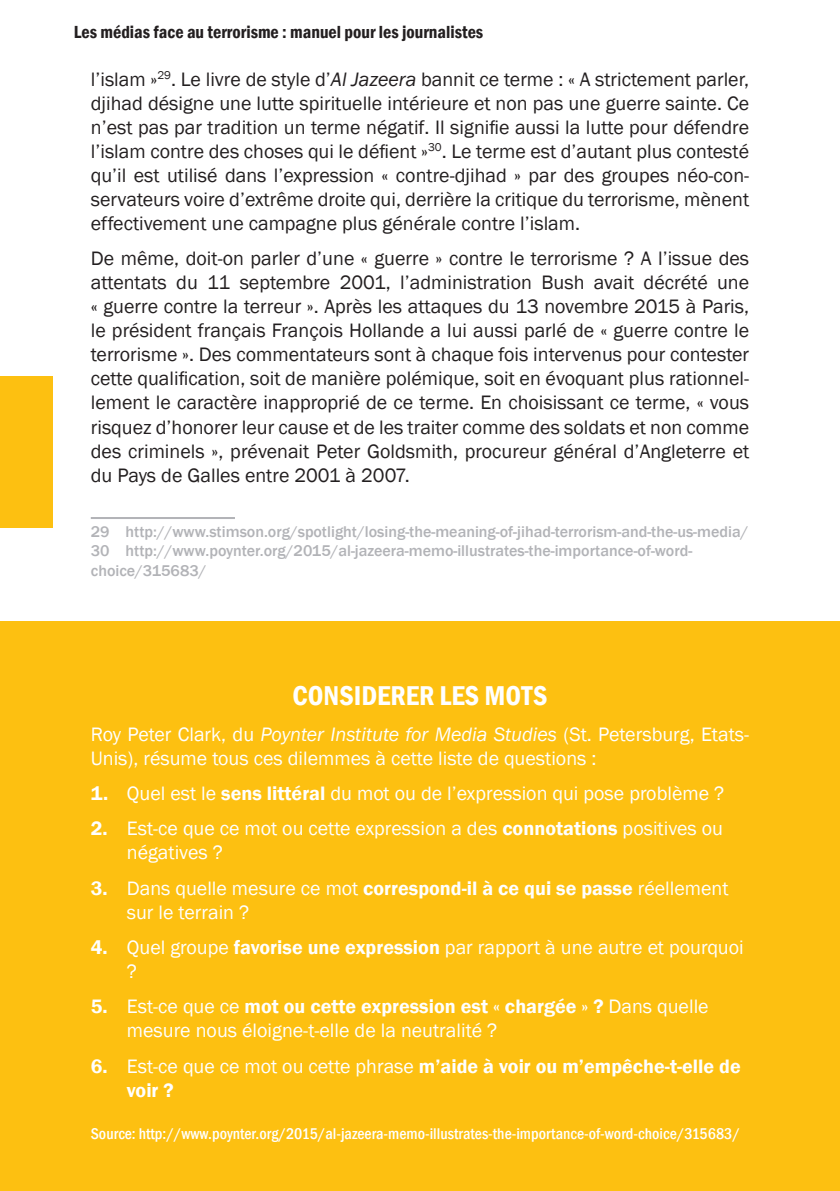
<style>
.page{position:relative;width:840px;height:1191px;background:#fff}
.page>*{position:absolute;margin:0;border:0;box-sizing:border-box;transform-origin:0 0}
.t1{font:600 condensed 28px "Franklin Gothic";color:#fff}
.t2{font:20px/24px "Franklin Gothic";color:#231f20;text-align:justify}
.t3{font:20px/24px "Franklin Gothic";color:#fff}
.t4{font:600 20px/24px "Franklin Gothic";color:#fff}
.t5{font:600 condensed 18px "Franklin Gothic";color:#231f20}
.t6{font:500 16px/19.2px "Franklin Gothic";color:#b2b3b7}
.t7{font:500 condensed 16px "Franklin Gothic";color:#fff}
.s1{font-style:italic}
.s2{font-weight:600}
.s3{font-weight:400}
</style>
<div class="page">
<hr style="left:91px;top:517px;width:144px;height:2px;background:#b2b3b7">
<div style="left:0;top:376px;width:52px;height:151px;background:#fdc011"></div>
<div style="left:0;top:621px;width:839px;height:570px;background:#fdc011"></div>
<p class="t5" style="left:74px;top:20px;width:411px">Les médias face au terrorisme : manuel pour les journalistes</p>
<p class="t2" style="left:91px;top:68px;width:659px">l’islam »<sup>29</sup>. Le livre de style d’<span class="s1">Al Jazeera</span> bannit ce terme : « A strictement parler, djihad désigne une lutte spirituelle intérieure et non pas une guerre sainte. Ce n’est pas par tradition un terme négatif. Il signifie aussi la lutte pour défendre l’islam contre des choses qui le défient »<sup>30</sup>. Le terme est d’autant plus contesté qu’il est utilisé dans l’expression « contre-djihad » par des groupes néo-con&shy;servateurs voire d’extrême droite qui, derrière la critique du terrorisme, mènent effectivement une campagne plus générale contre l’islam.</p>
<p class="t2" style="left:91px;top:247px;width:659px">De même, doit-on parler d’une « guerre » contre le terrorisme ? A l’issue des attentats du 11 septembre 2001, l’administration Bush avait décrété une « guerre contre la terreur ». Après les attaques du 13 novembre 2015 à Paris, le président français François Hollande a lui aussi parlé de « guerre contre le terrorisme ». Des commentateurs sont à chaque fois intervenus pour contester cette qualification, soit de manière polémique, soit en évoquant plus rationnel&shy;lement le caractère inapproprié de ce terme. En choisissant ce terme, « vous risquez d’honorer leur cause et de les traiter comme des soldats et non comme des criminels », prévenait Peter Goldsmith, procureur général d’Angleterre et du Pays de Galles entre 2001 à 2007.</p>
<p class="t6" style="left:91px;top:522px;width:658px">29 http://www.stimson.org/spotlight/losing-the-meaning-of-jihad-terrorism-and-the-us-media/<br>30 http://www.poynter.org/2015/al-jazeera-memo-illustrates-the-importance-of-word&shy;choice/315683/</p>
<h1 class="t1" style="left:292px;top:677px;width:256px">CONSIDERER LES MOTS</h1>
<p class="t3" style="left:91px;top:722px;width:659px">Roy Peter Clark, du <span class="s1">Poynter Institute for Media Studies</span> (St. Petersburg, Etats-<br>Unis), résume tous ces dilemmes à cette liste de questions :</p>
<p class="t3" style="left:91px;top:782px;width:634px"><span class="s2">1.</span> Quel est le <span class="s2">sens littéral</span> du mot ou de l’expression qui pose problème ?</p>
<p class="t3" style="left:127px;top:817px;width:597px;text-indent:-36px"><span class="s2">2.</span> Est-ce que ce mot ou cette expression a des <span class="s2">connotations</span> positives ou négatives ?</p>
<p class="t3" style="left:127px;top:876px;width:603px;text-indent:-36px"><span class="s2">3.</span> Dans quelle mesure ce mot <span class="s2">correspond-il à ce qui se passe</span> réellement sur le terrain ?</p>
<p class="t3" style="left:127px;top:936px;width:618px;text-indent:-36px"><span class="s2">4.</span> Quel groupe <span class="s2">favorise une expression</span> par rapport à une autre et pourquoi ?</p>
<p class="t3" style="left:127px;top:995px;width:583px;text-indent:-36px"><span class="s2">5.</span> Est-ce que ce <span class="s2">mot ou cette expression est « chargée » ?</span> Dans quelle mesure nous éloigne-t-elle de la neutralité ?</p>
<p class="t4" style="left:127px;top:1054px;width:615px;text-indent:-36px">6. <span class="s3">Est-ce que ce mot ou cette phrase</span> m’aide à voir ou m’empêche-t-elle de voir ?</p>
<p class="t7" style="left:91px;top:1122px;width:650px">Source: http://www.poynter.org/2015/al-jazeera-memo-illustrates-the-importance-of-word-choice/315683/</p>
</div>
